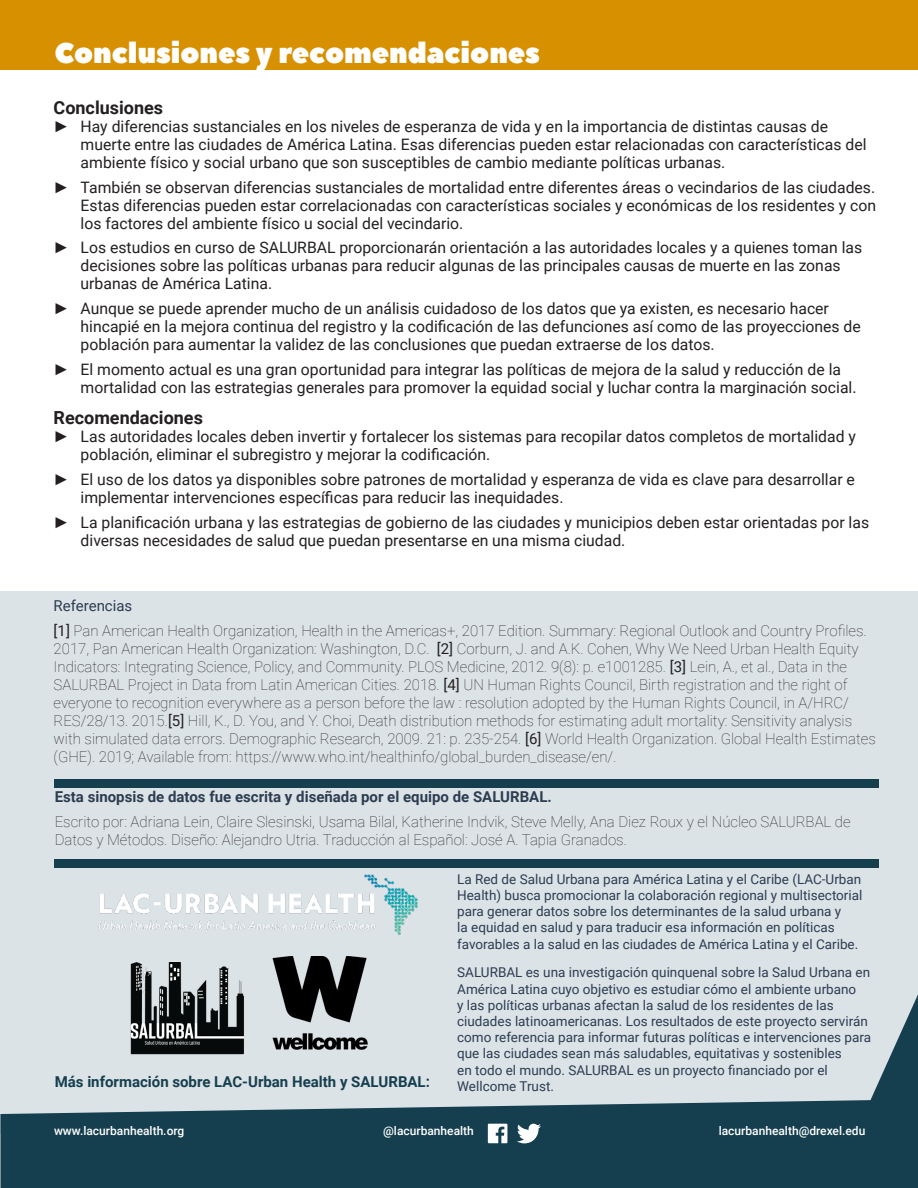
<style>
.page{position:relative;width:918px;height:1188px;background:#fff}
.page>*{position:absolute;margin:0;border:0;box-sizing:border-box;transform-origin:0 0}
.paragraph_header{font:28.5px "Peace Sans";color:#fff}
.Title1{font:700 18px "Roboto";color:#231f20}
.t1{font:15.75px/18px "Roboto";color:#231f20}
.Body1{font:100 15px/18px "Roboto";color:#231f20}
.t2{font:700 15px "Roboto";color:#2c3c51}
.t3{font:700 15px "Roboto";color:#153f4e}
.Body1-2{font:15px "Roboto";color:#2c3c51}
.t4{font:13.5px/16.2px "Roboto";color:#2c3c51}
.t5{font:500 12px "Roboto";color:#fff}
.s1{font-family:"Arial"}
.s2{font-weight:400}
</style>
<div class="page">
<div style="left:0;top:0;width:918px;height:70px;background:#d79100"></div>
<div style="left:0;top:592px;width:918px;height:542px;background:#dce3e7"></div>
<img style="left:272px;top:956px;width:95px;height:38px">
<img style="left:130px;top:962px;width:113px;height:32px">
<svg style="left:0;top:994px;width:918px;height:194px"></svg>
<img style="left:96px;top:867px;width:323px;height:68px">
<svg style="left:488px;top:1124px;width:19px;height:19px"></svg>
<svg style="left:517px;top:1124px;width:24px;height:19px"></svg>
<div style="left:54px;top:859px;width:825px;height:8px;background:#153f4e"></div>
<div style="left:54px;top:780px;width:825px;height:8px;background:#153f4e"></div>
<p class="paragraph_header" style="left:54px;top:34px;width:487px">Conclusiones y recomendaciones</p>
<p class="Title1" style="left:54px;top:95px;width:111px">Conclusiones</p>
<p class="t1" style="left:81px;top:117px;width:787px;text-indent:-27px"><span class="s1">►</span> Hay diferencias sustanciales en los niveles de esperanza de vida y en la importancia de distintas causas de muerte entre las ciudades de América Latina. Esas diferencias pueden estar relacionadas con características del ambiente físico y social urbano que son susceptibles de cambio mediante políticas urbanas.</p>
<p class="t1" style="left:81px;top:177px;width:797px;text-align:justify;text-indent:-27px"><span class="s1">►</span> También se observan diferencias sustanciales de mortalidad entre diferentes áreas o vecindarios de las ciudades.<br>Estas diferencias pueden estar correlacionadas con características sociales y económicas de los residentes y con los factores del ambiente físico u social del vecindario.</p>
<p class="t1" style="left:81px;top:238px;width:783px;text-indent:-27px"><span class="s1">►</span> Los estudios en curso de SALURBAL proporcionarán orientación a las autoridades locales y a quienes toman las decisiones sobre las políticas urbanas para reducir algunas de las principales causas de muerte en las zonas urbanas de América Latina.</p>
<p class="t1" style="left:81px;top:299px;width:782px;text-indent:-27px"><span class="s1">►</span> Aunque se puede aprender mucho de un análisis cuidadoso de los datos que ya existen, es necesario hacer hincapié en la mejora continua del registro y la codificación de las defunciones así como de las proyecciones de población para aumentar la validez de las conclusiones que puedan extraerse de los datos.</p>
<p class="t1" style="left:81px;top:360px;width:777px;text-indent:-27px"><span class="s1">►</span> El momento actual es una gran oportunidad para integrar las políticas de mejora de la salud y reducción de la mortalidad con las estrategias generales para promover la equidad social y luchar contra la marginación social.</p>
<p class="Title1" style="left:54px;top:405px;width:151px">Recomendaciones</p>
<p class="t1" style="left:81px;top:427px;width:777px;text-indent:-27px"><span class="s1">►</span> Las autoridades locales deben invertir y fortalecer los sistemas para recopilar datos completos de mortalidad y población, eliminar el subregistro y mejorar la codificación.</p>
<p class="t1" style="left:81px;top:470px;width:776px;text-indent:-27px"><span class="s1">►</span> El uso de los datos ya disponibles sobre patrones de mortalidad y esperanza de vida es clave para desarrollar e implementar intervenciones específicas para reducir las inequidades.</p>
<p class="t1" style="left:81px;top:513px;width:790px;text-indent:-27px"><span class="s1">►</span> La planificación urbana y las estrategias de gobierno de las ciudades y municipios deben estar orientadas por las diversas necesidades de salud que puedan presentarse en una misma ciudad.</p>
<p class="Body1-2" style="left:54px;top:595px;width:80px">Referencias</p>
<p class="Body1" style="left:54px;top:621px;width:824px"><span class="s2">[1]</span> Pan American Health Organization, Health in the Americas+, 2017 Edition. Summary: Regional Outlook and Country Profiles.<br>2017, Pan American Health Organization: Washington, D.C. <span class="s2">[2]</span> Corburn, J. and A.K. Cohen, Why We Need Urban Health Equity Indicators: Integrating Science, Policy, and Community. PLOS Medicine, 2012. 9(8): p. e1001285. <span class="s2">[3]</span> Lein, A., et al., Data in the SALURBAL Project in Data from Latin American Cities. 2018. <span class="s2">[4]</span> UN Human Rights Council, Birth registration and the right of everyone to recognition everywhere as a person before the law : resolution adopted by the Human Rights Council, in A/HRC/ RES/28/13. 2015.<span class="s2">[5]</span> Hill, K., D. You, and Y. Choi, Death distribution methods for estimating adult mortality: Sensitivity analysis with simulated data errors. Demographic Research, 2009. 21: p. 235-254. <span class="s2">[6]</span> World Health Organization. Global Health Estimates (GHE). 2019; Available from: https://www.who.int/healthinfo/global_burden_disease/en/.</p>
<p class="t2" style="left:55px;top:786px;width:499px">Esta sinopsis de datos fue escrita y diseñada por el equipo de SALURBAL.</p>
<p class="Body1" style="left:55px;top:812px;width:798px">Escrito por: Adriana Lein, Claire Slesinski, Usama Bilal, Katherine Indvik, Steve Melly, Ana Diez Roux y el Núcleo SALURBAL de<br>Datos y Métodos. Diseño: Alejandro Utria. Traducción al Español: José A. Tapia Granados.</p>
<p class="t3" style="left:55px;top:1071px;width:377px">Más información sobre LAC-Urban Health y SALURBAL:</p>
<p class="t4" style="left:457px;top:870px;width:407px">La Red de Salud Urbana para América Latina y el Caribe (LAC-Urban Health) busca promocionar la colaboración regional y multisectorial para generar datos sobre los determinantes de la salud urbana y<br>la equidad en salud y para traducir esa información en políticas favorables a la salud en las ciudades de América Latina y el Caribe.</p>
<p class="t4" style="left:457px;top:964px;width:415px">SALURBAL es una investigación quinquenal sobre la Salud Urbana en América Latina cuyo objetivo es estudiar cómo el ambiente urbano<br>y las políticas urbanas afectan la salud de los residentes de las ciudades latinoamericanas. Los resultados de este proyecto servirán como referencia para informar futuras políticas e intervenciones para que las ciudades sean más saludables, equitativas y sostenibles<br>en todo el mundo. SALURBAL es un proyecto financiado por el Wellcome Trust.</p>
<p class="t5" style="left:54px;top:1123px;width:132px">www.lacurbanhealth.org</p>
<p class="t5" style="left:383px;top:1123px;width:92px">@lacurbanhealth</p>
<p class="t5" style="left:719px;top:1123px;width:148px">lacurbanhealth@drexel.edu</p>
</div>
